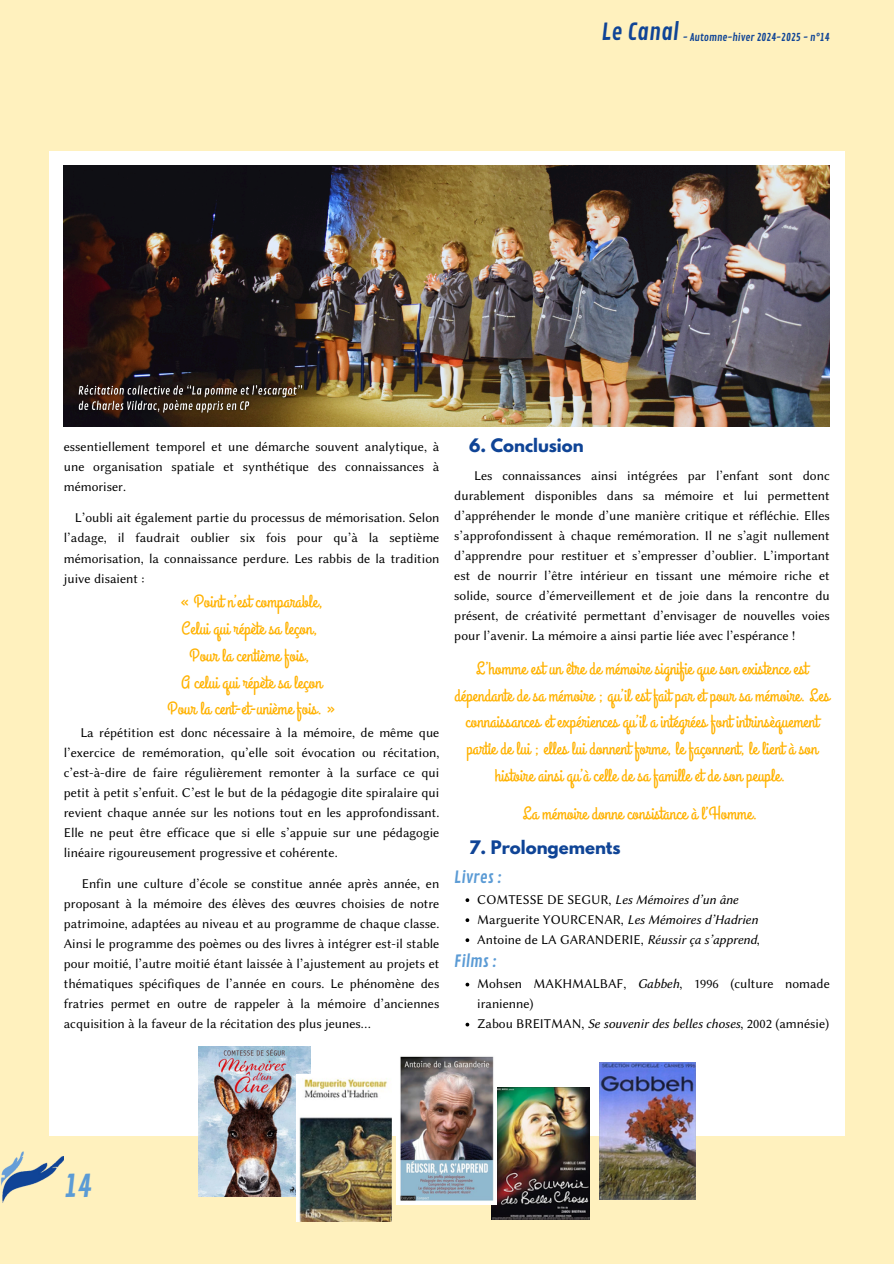
<style>
.page{position:relative;width:894px;height:1264px;background:#fff}
.page>*{position:absolute;margin:0;border:0;box-sizing:border-box;transform-origin:0 0}
.t1{font:30px "Contrail One";color:#5b9bd5}
.t2{font:22.95px "Contrail One";color:#0f4496}
.t3{font:18px/26.8px "Grand Hotel";color:#ffb200;text-align:center}
.t4{font:700 16.5px "League Spartan";color:#0f4496}
.t5{font:16.5px "Contrail One";color:#5b9bd5}
.t6{font:13.5px/20px "Lin Biolinum O";color:#000;text-align:justify}
.t7{font:13.5px "Lin Biolinum OI";color:#000}
.t8{font:10.5px "Contrail One";color:#0f4496}
.s1{font-family:"Lin Biolinum O"}
.s2{font-family:"Lin Biolinum OI"}
</style>
<div class="page">
<div style="left:0;top:0;width:893px;height:1263px;background:#fff1be"></div>
<img style="left:0;top:1151px;width:64px;height:52px">
<div style="left:49px;top:151px;width:795px;height:984px;background:#fff"></div>
<img style="left:64px;top:165px;width:765px;height:261px">
<img style="left:72px;top:379px;width:238px;height:40px">
<svg style="left:465px;top:898px;width:4px;height:4px"></svg>
<svg style="left:465px;top:918px;width:4px;height:4px"></svg>
<svg style="left:465px;top:938px;width:4px;height:4px"></svg>
<svg style="left:465px;top:982px;width:4px;height:4px"></svg>
<svg style="left:465px;top:1022px;width:4px;height:4px"></svg>
<img style="left:198px;top:1046px;width:112px;height:150px">
<img style="left:296px;top:1074px;width:96px;height:147px">
<img style="left:491px;top:1087px;width:98px;height:132px">
<img style="left:599px;top:1062px;width:96px;height:137px">
<img style="left:396px;top:1056px;width:100px;height:148px">
<h4 class="t2" style="left:601px;top:19px;width:79px">Le Canal</h4>
<h4 class="t8" style="left:682px;top:31px;width:148px">- Automne-hiver 2024-2025 - n°14</h4>
<p class="t6" style="left:64px;top:437px;width:377px">essentiellement temporel et une démarche souvent analytique, à une organisation spatiale et synthétique des connaissances à mémoriser.</p>
<p class="t6" style="left:64px;top:508px;width:377px;text-indent:11px">L’oubli ait également partie du processus de mémorisation. Selon l’adage, il faudrait oublier six fois pour qu’à la septième mémorisation, la connaissance perdure. Les rabbis de la tradition juive disaient :</p>
<p class="t3" style="left:167px;top:588px;width:170px">« Point n’est comparable,<br>Celui qui répète sa leçon,<br>Pour la centième fois,<br>A celui qui répète sa leçon<br>Pour la cent-et-unième fois. »</p>
<p class="t6" style="left:64px;top:722px;width:377px;text-indent:17px">La répétition est donc nécessaire à la mémoire, de même que l’exercice de remémoration, qu’elle soit évocation ou récitation, c’est-à-dire de faire régulièrement remonter à la surface ce qui petit à petit s’enfuit. C’est le but de la pédagogie dite spiralaire qui revient chaque année sur les notions tout en les approfondissant.<br>Elle ne peut être efficace que si elle s’appuie sur une pédagogie linéaire rigoureusement progressive et cohérente.</p>
<h4 class="t6" style="left:64px;top:874px;width:377px;text-indent:18px">Enfin une culture d’école se constitue année après année, en proposant à la mémoire des élèves des œuvres choisies de notre patrimoine, adaptées au niveau et au programme de chaque classe.<br>Ainsi le programme des poèmes ou des livres à intégrer est-il stable pour moitié, l’autre moitié étant laissée à l’ajustement au projets et thématiques spécifiques de l’année en cours. Le phénomène des fratries permet en outre de rappeler à la mémoire d’anciennes acquisition à la faveur de la récitation des plus jeunes…</h4>
<h4 class="t4" style="left:469px;top:437px;width:116px">6. Conclusion</h4>
<h2 class="t6" style="left:454px;top:466px;width:377px;text-indent:20px">Les connaissances ainsi intégrées par l’enfant sont donc durablement disponibles dans sa mémoire et lui permettent d’appréhender le monde d’une manière critique et réfléchie. Elles s’approfondissent à chaque remémoration. Il ne s’agit nullement d’apprendre pour restituer et s’empresser d’oublier. L’important est de nourrir l’être intérieur en tissant une mémoire riche et solide, source d’émerveillement et de joie dans la rencontre du présent, de créativité permettant d’envisager de nouvelles voies pour l’avenir. La mémoire a ainsi partie liée avec l’espérance !</h2>
<h3 class="t3" style="left:454px;top:655px;width:376px">L’homme est un être de mémoire signifie que son existence est dépendante de sa mémoire ; qu’il est fait par et pour sa mémoire. Les connaissances et expériences qu’il a intégrées font intrinsèquement partie de lui ; elles lui donnent forme, le façonnent, le lient à son histoire ainsi qu’à celle de sa famille et de son peuple.</h3>
<h3 class="t3" style="left:522px;top:801px;width:236px">La mémoire donne consistance à l’Homme.</h3>
<h2 class="t4" style="left:469px;top:839px;width:153px">7. Prolongements</h2>
<h3 class="t5" style="left:454px;top:867px;width:49px">Livres :</h3>
<p class="t7" style="left:477px;top:891px;width:262px"><span class="s1">COMTESSE DE SEGUR,</span> Les Mémoires d’un âne</p>
<p class="t6" style="left:477px;top:909px;width:282px">Marguerite YOURCENAR, <span class="s2">Les Mémoires d’Hadrien</span></p>
<p class="t6" style="left:477px;top:929px;width:284px">Antoine de LA GARANDERIE, <span class="s2">Réussir ça s’apprend</span>,</p>
<h3 class="t5" style="left:454px;top:951px;width:44px">Films :</h3>
<p class="t6" style="left:477px;top:974px;width:354px">Mohsen MAKHMALBAF, <span class="s2">Gabbeh</span>, 1996 (culture nomade iranienne)</p>
<p class="t6" style="left:477px;top:1014px;width:353px">Zabou BREITMAN, <span class="s2">Se souvenir des belles choses</span>, 2002 (amnésie)</p>
<h1 class="t1" style="left:64px;top:1168px;width:30px">14</h1>
</div>
